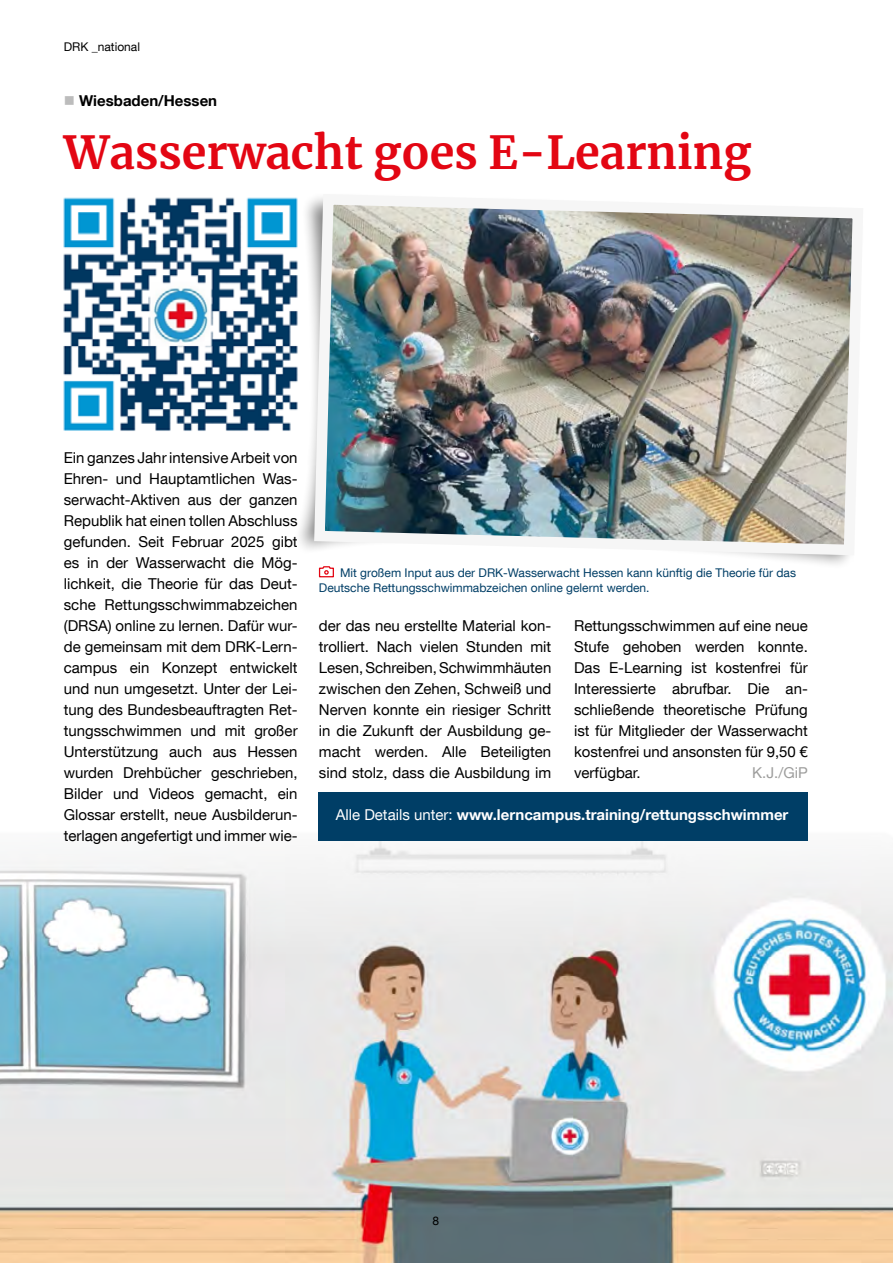
<style>
.page{position:relative;width:893px;height:1263px;background:#fff}
.page>*{position:absolute;margin:0;border:0;box-sizing:border-box;transform-origin:0 0}
.t1{font:700 45px "Merriweather";color:#e30613}
.t2{font:15px/21px "Helvetica Neue LT Com";color:#000;text-align:justify}
.t3{font:700 15px "Helvetica Neue LT Com";color:#fff}
.t4{font:700 15px "Helvetica Neue LT Com";color:#000}
.t5{font:15px "Helvetica Neue LT Com";color:#9d9d9c}
.t6{font:12px/15px "Helvetica Neue LT Com";color:#003e66}
.t7{font:12px "Helvetica Neue LT Com";color:#000}
.s1{color:#bcbcbc}
.s2{font-weight:400}
</style>
<div class="page">
<img style="left:0;top:831px;width:893px;height:432px">
<svg style="left:318px;top:570px;width:16px;height:8px"></svg>
<img style="left:63px;top:197px;width:230px;height:234px">
<div style="left:319px;top:792px;width:489px;height:49px;background:#003e66"></div>
<div style="left:293px;top:192px;width:571px;height:378px;background:#000;opacity:.5"></div>
<img style="left:309px;top:192px;width:555px;height:369px">
<p class="t7" style="left:64px;top:39px;width:78px">DRK _national</p>
<p class="t4" style="left:64px;top:91px;width:155px"><span class="s1">■</span> Wiesbaden/Hessen</p>
<h1 class="t1" style="left:64px;top:122px;width:689px">Wasserwacht goes E-Learning</h1>
<p class="t2" style="left:64px;top:447px;width:235px">Ein ganzes Jahr intensive Arbeit von Ehren- und Hauptamtlichen Was&shy;serwacht-Aktiven aus der ganzen Republik hat einen tollen Abschluss gefunden. Seit Februar 2025 gibt es in der Wasserwacht die Mög&shy;lichkeit, die Theorie für das Deut&shy;sche Rettungsschwimmabzeichen (DRSA) online zu lernen. Dafür wur&shy;de gemeinsam mit dem DRK-Lern&shy;campus ein Konzept entwickelt und nun umgesetzt. Unter der Lei&shy;tung des Bundesbeauftragten Ret&shy;tungsschwimmen und mit großer Unterstützung auch aus Hessen wurden Drehbücher geschrieben, Bilder und Videos gemacht, ein Glossar erstellt, neue Ausbilderun&shy;terlagen angefertigt und immer wie-</p>
<p class="t6" style="left:319px;top:565px;width:479px;text-indent:21px">Mit großem Input aus der DRK-Wasserwacht Hessen kann künftig die Theorie für das<br>Deutsche Rettungsschwimmabzeichen online gelernt werden.</p>
<p class="t2" style="left:319px;top:615px;width:234px">der das neu erstellte Material kon&shy;trolliert. Nach vielen Stunden mit Lesen, Schreiben, Schwimmhäuten zwischen den Zehen, Schweiß und Nerven konnte ein riesiger Schritt in die Zukunft der Ausbildung ge&shy;macht werden. Alle Beteiligten sind stolz, dass die Ausbildung im</p>
<p class="t2" style="left:574px;top:615px;width:235px">Rettungsschwimmen auf eine neue Stufe gehoben werden konnte.<br>Das E-Learning ist kostenfrei für Interessierte abrufbar. Die an&shy;schließende theoretische Prüfung ist für Mitglieder der Wasserwacht kostenfrei und ansonsten für 9,50 € verfügbar.</p>
<p class="t5" style="left:752px;top:763px;width:57px">K.J./GiP</p>
<p class="t3" style="left:336px;top:805px;width:454px"><span class="s2">Alle Details unter:</span> www.lerncampus.training/rettungsschwimmer</p>
<p class="t7" style="left:432px;top:1213px;width:8px">8</p>
</div>
